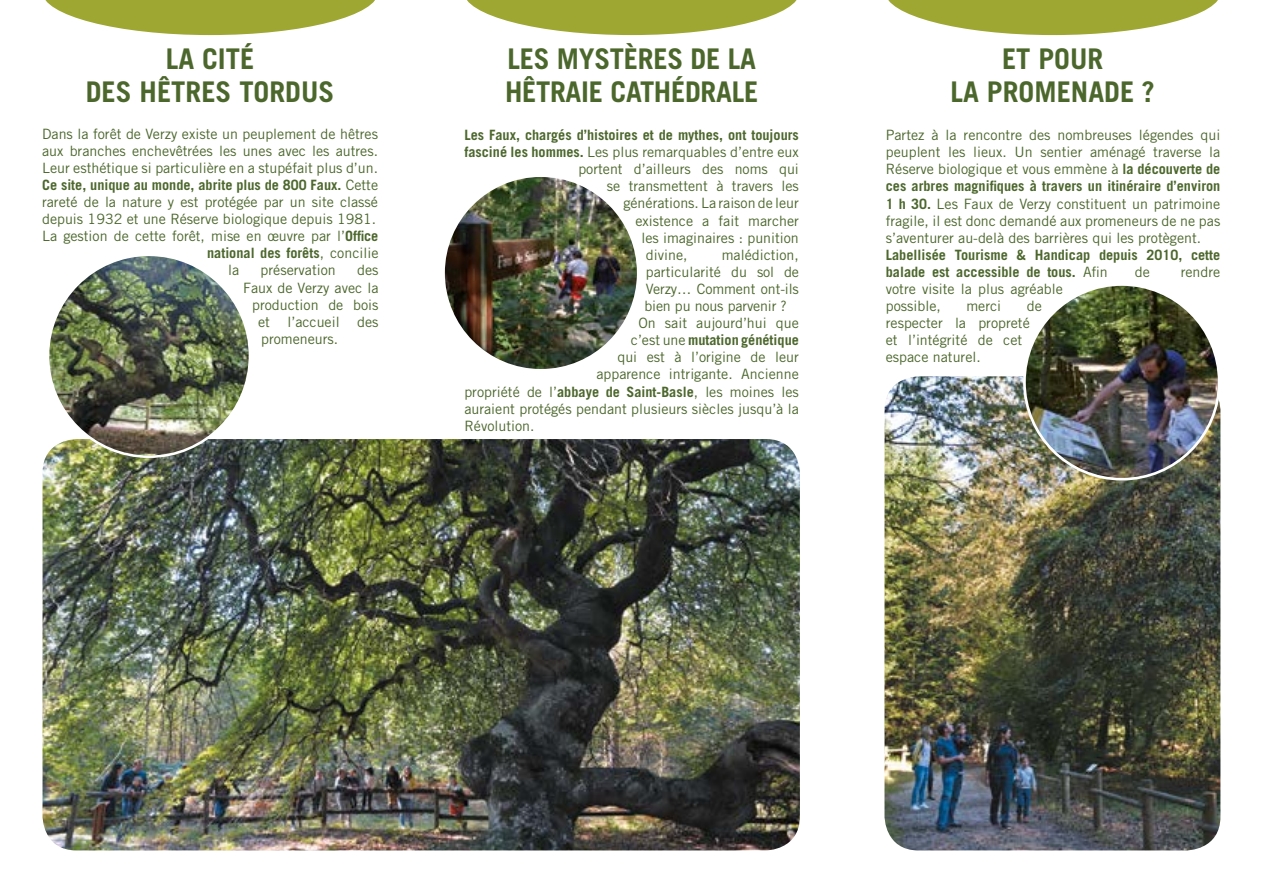
<style>
.page{position:relative;width:1263px;height:893px;background:#fff}
.page>*{position:absolute;margin:0;border:0;box-sizing:border-box;transform-origin:0 0}
.t1{font:700 28.5px/33px "Trade Gothic";color:#4c672c;text-align:center}
.t2{font:14.25px/17.1px "Trade Gothic";color:#4c672c}
.t3{font:700 14.25px/17.1px "Trade Gothic";color:#4c672c}
.s1{font-weight:400}
.s2{font-weight:700}
</style>
<div class="page">
<img style="left:43px;top:439px;width:757px;height:411px">
<img style="left:48px;top:258px;width:202px;height:196px">
<img style="left:444px;top:176px;width:194px;height:194px;border-radius:97px">
<svg style="left:45px;top:0;width:330px;height:35px"></svg>
<svg style="left:467px;top:0;width:330px;height:35px"></svg>
<svg style="left:888px;top:0;width:330px;height:35px"></svg>
<img style="left:884px;top:376px;width:336px;height:474px">
<img style="left:1024px;top:285px;width:195px;height:194px;border-radius:97px">
<h1 class="t1" style="left:86px;top:42px;width:250px">LA CITÉ<br>DES HÊTRES TORDUS</h1>
<p class="t2" style="left:42px;top:125px;width:337px">Dans la forêt de Verzy existe un peuplement de hêtres</p>
<p class="t2" style="left:42px;top:142px;width:337px">aux branches enchevêtrées les unes avec les autres.</p>
<p class="t2" style="left:42px;top:159px;width:337px">Leur esthétique si particulière en a stupéfait plus d’un.</p>
<p class="t3" style="left:42px;top:176px;width:338px">Ce site, unique au monde, abrite plus de 800 Faux. <span class="s1">Cette</span></p>
<p class="t2" style="left:42px;top:193px;width:337px">rareté de la nature y est protégée par un site classé</p>
<p class="t2" style="left:42px;top:210px;width:336px">depuis 1932 et une Réserve biologique depuis 1981.</p>
<p class="t2" style="left:42px;top:227px;width:338px">La gestion de cette forêt, mise en œuvre par l’<span class="s2">Office</span></p>
<p class="t3" style="left:207px;top:245px;width:173px">national des forêts<span class="s1">, concilie</span></p>
<p class="t2" style="left:228px;top:262px;width:13px">la</p>
<p class="t2" style="left:261px;top:262px;width:77px">préservation</p>
<p class="t2" style="left:357px;top:262px;width:23px">des</p>
<p class="t2" style="left:243px;top:279px;width:137px">Faux de Verzy avec la</p>
<p class="t2" style="left:252px;top:296px;width:128px">production de bois</p>
<p class="t2" style="left:258px;top:313px;width:122px">et l’accueil des</p>
<p class="t2" style="left:261px;top:330px;width:79px">promeneurs.</p>
<h1 class="t1" style="left:505px;top:42px;width:255px;text-align:left">LES MYSTÈRES DE LA<br>HÊTRAIE CATHÉDRALE</h1>
<p class="t3" style="left:464px;top:126px;width:336px">Les Faux, chargés d’histoires et de mythes, ont toujours</p>
<p class="t2" style="left:464px;top:143px;width:336px"><span class="s2">fasciné les hommes.</span> Les plus remarquables d’entre eux</p>
<p class="t2" style="left:578px;top:160px;width:222px">portent d’ailleurs des noms qui</p>
<p class="t2" style="left:607px;top:178px;width:194px">se transmettent à travers les</p>
<p class="t2" style="left:623px;top:195px;width:177px">générations. La raison de leur</p>
<p class="t2" style="left:635px;top:212px;width:165px">existence a fait marcher</p>
<p class="t2" style="left:641px;top:229px;width:159px">les imaginaires : punition</p>
<p class="t2" style="left:646px;top:246px;width:43px">divine,</p>
<p class="t2" style="left:722px;top:246px;width:79px">malédiction,</p>
<p class="t2" style="left:646px;top:263px;width:154px">particularité du sol de</p>
<p class="t2" style="left:646px;top:280px;width:154px">Verzy… Comment ont-ils</p>
<p class="t2" style="left:644px;top:297px;width:144px">bien pu nous parvenir ?</p>
<p class="t2" style="left:638px;top:314px;width:162px">On sait aujourd’hui que</p>
<p class="t3" style="left:631px;top:331px;width:169px"><span class="s1">c’est une</span> mutation génétique</p>
<p class="t2" style="left:617px;top:349px;width:183px">qui est à l’origine de leur</p>
<p class="t2" style="left:596px;top:366px;width:204px">apparence intrigante. Ancienne</p>
<p class="t2" style="left:464px;top:383px;width:336px">propriété de l’<span class="s2">abbaye de Saint-Basle</span>, les moines les</p>
<p class="t2" style="left:464px;top:400px;width:336px">auraient protégés pendant plusieurs siècles jusqu’à la</p>
<p class="t2" style="left:464px;top:417px;width:72px">Révolution.</p>
<h1 class="t1" style="left:950px;top:42px;width:206px">ET POUR<br>LA PROMENADE ?</h1>
<p class="t2" style="left:886px;top:126px;width:336px;text-align:justify">Partez à la rencontre des nombreuses légendes qui peuplent les lieux. Un sentier aménagé traverse la Réserve biologique et vous emmène à <span class="s2">la découverte de ces arbres magnifiques à travers un itinéraire d’environ 1 h 30.</span> Les Faux de Verzy constituent un patrimoine fragile, il est donc demandé aux promeneurs de ne pas s’aventurer au-delà des barrières qui les protègent.</p>
<p class="t3" style="left:886px;top:246px;width:336px">Labellisée Tourisme &amp; Handicap depuis 2010, cette balade est accessible de tous. <span class="s1">Afin</span></p>
<p class="t2" style="left:1135px;top:263px;width:17px">de</p>
<p class="t2" style="left:1181px;top:263px;width:41px">rendre</p>
<p class="t2" style="left:886px;top:280px;width:179px">votre visite la plus agréable possible,</p>
<p class="t2" style="left:966px;top:297px;width:36px">merci</p>
<p class="t2" style="left:886px;top:297px;width:157px;text-indent:141px">de respecter la propreté et l’intégrité de cet espace naturel.</p>
</div>
